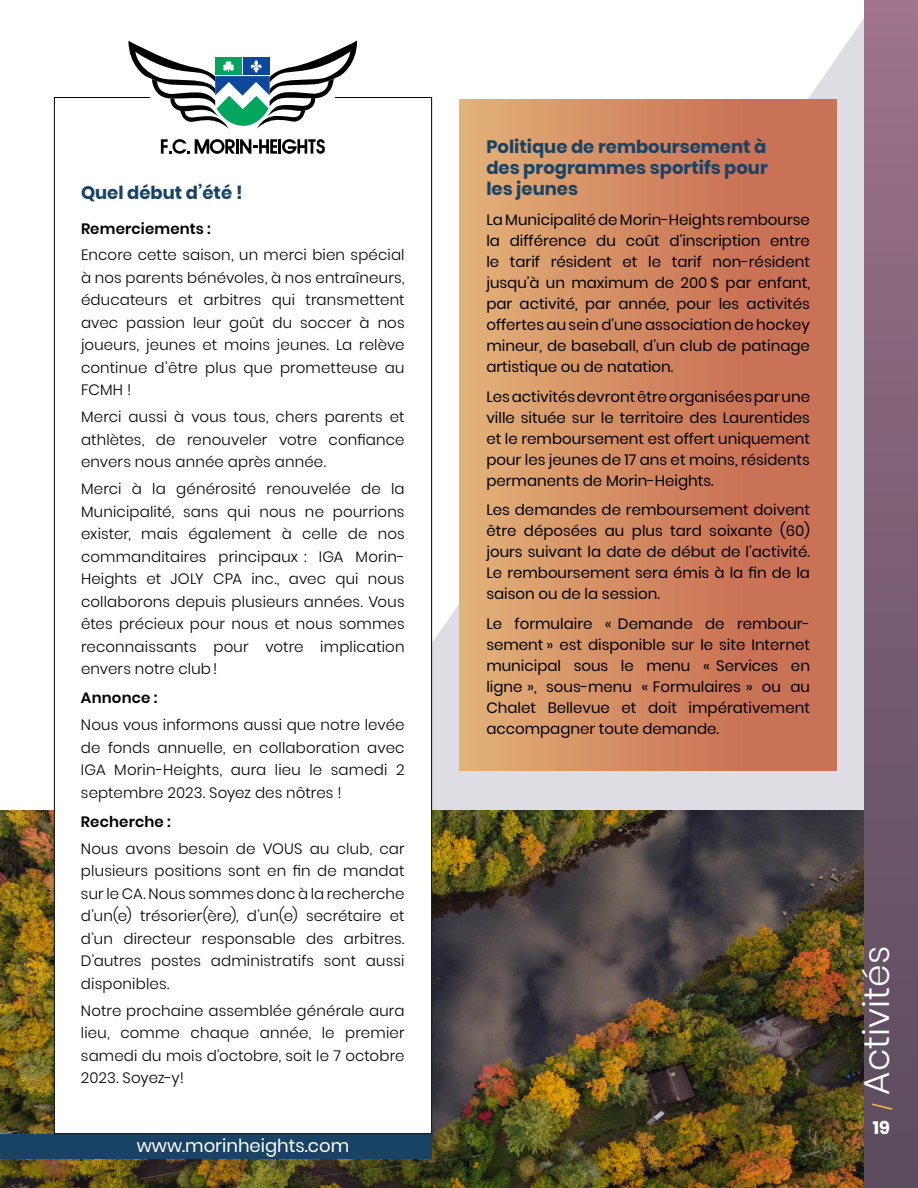
<style>
.page{position:relative;width:918px;height:1188px;background:#fff}
.page>*{position:absolute;margin:0;border:0;box-sizing:border-box;transform-origin:0 0}
.t1{font:300 36px "Poppins";color:#fff}
.t2{font:700 18px/21px "Poppins";color:#184364;text-align:justify}
.t3{font:18px "Poppins";color:#fff}
.t4{font:700 18px "Poppins";color:#fff}
.t5{font:300 15px/22.5px "Poppins";letter-spacing:.01em;color:#000;text-align:justify}
.t6{font:15px/21px "Poppins";color:#000;text-align:justify}
.t7{font:600 15px "Poppins";letter-spacing:.01em;color:#000}
.s1{font-weight:400;font-size:18px;color:#f4b848}
</style>
<div class="page">
<svg style="left:357px;top:18px;width:507px;height:792px"></svg>
<img style="left:0;top:810px;width:864px;height:378px">
<div style="left:864px;top:0;width:54px;height:1188px;background:linear-gradient(to bottom,#9d738b,#594a5d)"></div>
<div style="left:0;top:1134px;width:432px;height:25px;background:#184364"></div>
<div style="left:459px;top:100px;width:378px;height:670px;background:linear-gradient(to right,#e1ad76,#c5664e)"></div>
<div style="left:54px;top:98px;width:378px;height:1036px;background:#fff"></div>
<svg style="left:161px;top:139px;width:164px;height:15px"></svg>
<svg style="left:128px;top:40px;width:229px;height:89px"></svg>
<p class="t2" style="left:81px;top:182px;width:163px">Quel début d’été !</p>
<p class="t7" style="left:81px;top:220px;width:131px">Remerciements :</p>
<p class="t5" style="left:81px;top:244px;width:325px">Encore cette saison, un merci bien spécial à nos parents bénévoles, à nos entraîneurs, éducateurs et arbitres qui transmettent avec passion leur goût du soccer à nos joueurs, jeunes et moins jeunes. La relève continue d’être plus que prometteuse au FCMH !</p>
<p class="t5" style="left:81px;top:406px;width:325px">Merci aussi à vous tous, chers parents et athlètes, de renouveler votre confiance envers nous année après année.</p>
<p class="t5" style="left:81px;top:478px;width:325px">Merci à la générosité renouvelée de la Municipalité, sans qui nous ne pourrions exister, mais également à celle de nos commanditaires principaux : IGA Morin-Heights et JOLY CPA inc., avec qui nous collaborons depuis plusieurs années. Vous êtes précieux pour nous et nous sommes reconnaissants pour votre implication envers notre club!</p>
<p class="t7" style="left:81px;top:689px;width:78px">Annonce :</p>
<p class="t5" style="left:81px;top:714px;width:325px">Nous vous informons aussi que notre levée de fonds annuelle, en collaboration avec IGA Morin-Heights, aura lieu le samedi 2 septembre 2023. Soyez des nôtres !</p>
<p class="t7" style="left:81px;top:813px;width:91px">Recherche :</p>
<p class="t5" style="left:81px;top:837px;width:325px">Nous avons besoin de VOUS au club, car plusieurs positions sont en fin de mandat sur le CA. Nous sommes donc à la recherche d’un(e) trésorier(ère), d’un(e) secrétaire et d’un directeur responsable des arbitres.<br>D’autres postes administratifs sont aussi disponibles.</p>
<p class="t5" style="left:81px;top:999px;width:325px">Notre prochaine assemblée générale aura lieu, comme chaque année, le premier samedi du mois d’octobre, soit le 7 octobre 2023. Soyez-y!</p>
<p class="t3" style="left:137px;top:1135px;width:214px">www.morinheights.com</p>
<p class="t2" style="left:486px;top:137px;width:283px">Politique de remboursement à des programmes sportifs pour les jeunes</p>
<p class="t6" style="left:486px;top:209px;width:325px">La Municipalité de Morin-Heights rembourse la différence du coût d’inscription entre le tarif résident et le tarif non-résident jusqu’à un maximum de 200 $ par enfant, par activité, par année, pour les activités offertes au sein d’une association de hockey mineur, de baseball, d’un club de patinage artistique ou de natation.</p>
<p class="t6" style="left:486px;top:386px;width:325px">Les activités devront être organisées par une ville située sur le territoire des Laurentides et le remboursement est offert uniquement pour les jeunes de 17 ans et moins, résidents permanents de Morin-Heights.</p>
<p class="t6" style="left:486px;top:500px;width:325px">Les demandes de remboursement doivent être déposées au plus tard soixante (60) jours suivant la date de début de l’activité.<br>Le remboursement sera émis à la fin de la saison ou de la session.</p>
<p class="t6" style="left:486px;top:613px;width:325px">Le formulaire « Demande de rembour&shy;sement » est disponible sur le site Internet municipal sous le menu « Services en ligne », sous-menu « Formulaires » ou au Chalet Bellevue et doit impérativement accompagner toute demande.</p>
<h1 class="t1" style="left:856px;top:1110px;width:166px;rotate:-90deg"><span class="s1">/</span> Activités</h1>
<p class="t4" style="left:873px;top:1117px;width:19px">19</p>
</div>
